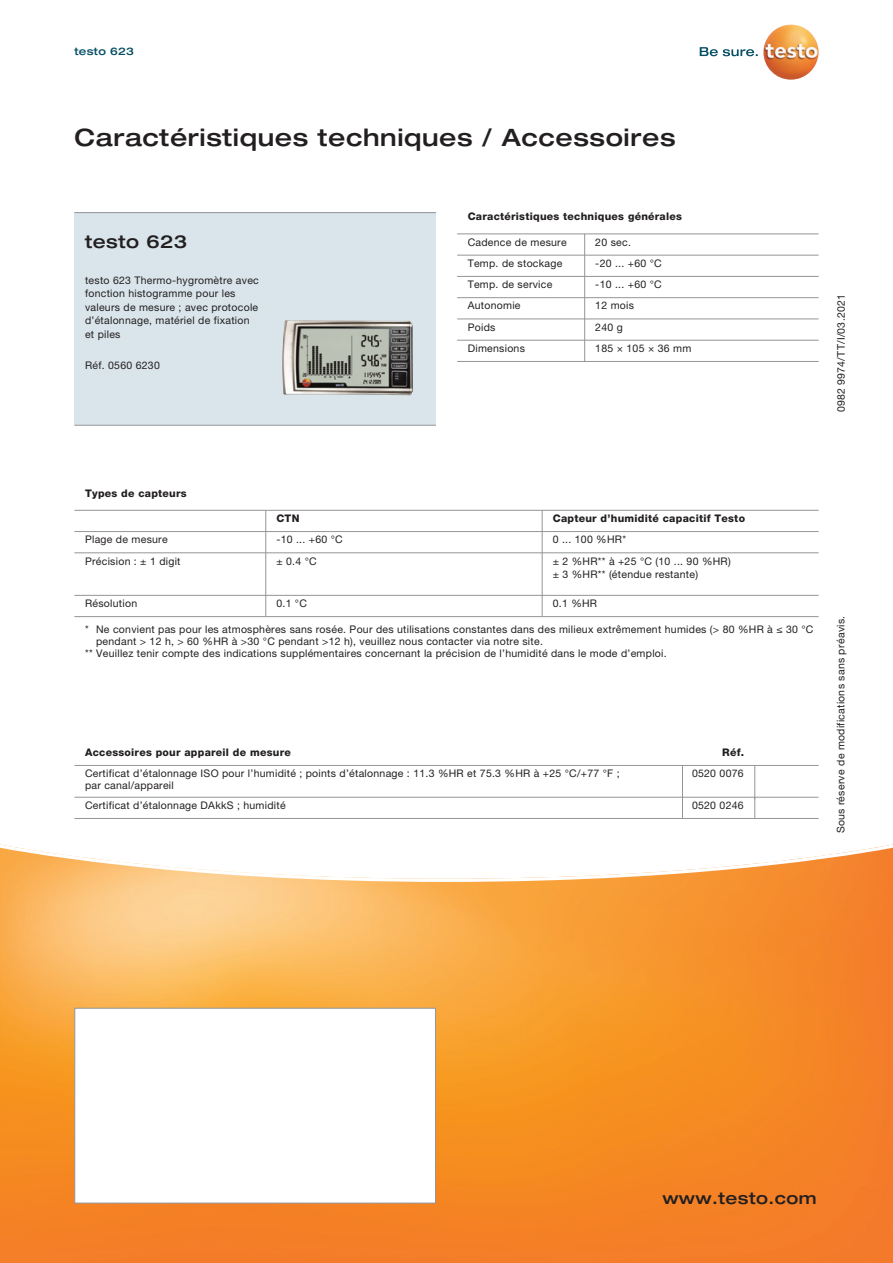
<style>
.page{position:relative;width:893px;height:1263px;background:#fff}
.page>*{position:absolute;margin:0;border:0;box-sizing:border-box;transform-origin:0 0}
.t1{font:500 expanded 24px "Helvetica Neue LTW1 G";letter-spacing:.025em;color:#231f20}
.t2{font:500 expanded 18px "Helvetica Neue LTW1 G";letter-spacing:.025em;color:#231f20}
.t3{font:500 expanded 16.5px "Helvetica Neue LTW1 G";letter-spacing:.025em;color:#231f20}
.t4{font:10.5px/13.5px "Helvetica Neue LTW1 G";letter-spacing:.025em;color:#231f20}
.t5{font:800 10.5px "Helvetica Neue LTW1 G";letter-spacing:.025em;color:#231f20}
.t6{font:500 expanded 10.5px "Helvetica Neue LTW1 G";letter-spacing:.025em;color:#074f64}
.s1{color:#fff}
</style>
<div class="page">
<div style="left:74px;top:213px;width:362px;height:212px;background:#d9e5eb"></div>
<img style="left:282px;top:320px;width:102px;height:75px">
<svg style="left:0;top:844px;width:893px;height:419px;background:#f79e46"></svg>
<hr style="left:74px;top:212px;width:362px;height:1px;background:#939598">
<hr style="left:74px;top:425px;width:362px;height:1px;background:#939598">
<svg style="left:700px;top:47px;width:58px;height:9px"></svg>
<img style="left:763px;top:24px;width:56px;height:56px;border-radius:28px">
<div style="left:74px;top:1008px;width:362px;height:195px;background:#fff;border:1px solid #939598"></div>
<hr style="left:457px;top:233px;width:362px;height:1px;background:#939598">
<hr style="left:457px;top:276px;width:362px;height:1px;background:#939598">
<hr style="left:457px;top:297px;width:362px;height:1px;background:#939598">
<hr style="left:457px;top:319px;width:362px;height:1px;background:#939598">
<hr style="left:457px;top:340px;width:362px;height:1px;background:#939598">
<hr style="left:457px;top:361px;width:362px;height:1px;background:#939598">
<hr style="left:457px;top:255px;width:362px;height:1px;background:#939598">
<hr style="left:584px;top:234px;width:1px;height:127px;background:#939598">
<hr style="left:74px;top:765px;width:745px;height:1px;background:#939598">
<hr style="left:74px;top:818px;width:745px;height:1px;background:#939598">
<hr style="left:682px;top:765px;width:1px;height:34px;background:#939598">
<hr style="left:754px;top:765px;width:1px;height:34px;background:#939598">
<hr style="left:74px;top:797px;width:745px;height:1px;background:#939598">
<svg style="left:682px;top:799px;width:1px;height:19px"></svg>
<svg style="left:754px;top:799px;width:1px;height:19px"></svg>
<hr style="left:74px;top:510px;width:745px;height:1px;background:#939598">
<hr style="left:74px;top:531px;width:745px;height:1px;background:#939598">
<hr style="left:74px;top:552px;width:745px;height:1px;background:#939598">
<hr style="left:74px;top:595px;width:745px;height:1px;background:#939598">
<hr style="left:74px;top:616px;width:745px;height:1px;background:#939598">
<hr style="left:265px;top:510px;width:1px;height:107px;background:#939598">
<hr style="left:542px;top:510px;width:1px;height:107px;background:#939598">
<p class="t6" style="left:74px;top:44px;width:61px">testo 623</p>
<h1 class="t1" style="left:74px;top:122px;width:603px">Caractéristiques techniques / Accessoires</h1>
<h2 class="t2" style="left:85px;top:230px;width:104px">testo 623</h2>
<p class="t4" style="left:85px;top:273px;width:175px">testo 623 Thermo-hygromètre avec fonction histogramme pour les valeurs de mesure ; avec protocole d’étalonnage, matériel de fixation et piles</p>
<p class="t4" style="left:85px;top:358px;width:76px">Réf. 0560 6230</p>
<p class="t5" style="left:468px;top:210px;width:216px">Caractéristiques techniques générales</p>
<p class="t4" style="left:468px;top:256px;width:96px">Temp. de stockage</p>
<p class="t4" style="left:595px;top:256px;width:68px">-20 ... +60 °C</p>
<p class="t4" style="left:468px;top:235px;width:100px">Cadence de mesure</p>
<p class="t4" style="left:595px;top:235px;width:37px">20 sec.</p>
<p class="t4" style="left:468px;top:278px;width:86px">Temp. de service</p>
<p class="t4" style="left:595px;top:278px;width:68px">-10 ... +60 °C</p>
<p class="t4" style="left:468px;top:299px;width:54px">Autonomie</p>
<p class="t4" style="left:595px;top:299px;width:40px">12 mois</p>
<p class="t4" style="left:468px;top:320px;width:29px">Poids</p>
<p class="t4" style="left:595px;top:320px;width:29px">240 g</p>
<p class="t4" style="left:468px;top:341px;width:59px">Dimensions</p>
<p class="t4" style="left:595px;top:341px;width:98px">185 × 105 × 36 mm</p>
<p class="t4" style="left:834px;top:412px;width:120px;rotate:-90deg">0982 9974/TT/I/03.2021</p>
<p class="t5" style="left:85px;top:486px;width:103px">Types de capteurs</p>
<p class="t5" style="left:276px;top:512px;width:25px">CTN</p>
<p class="t5" style="left:553px;top:512px;width:194px">Capteur d’humidité capacitif Testo</p>
<p class="t4" style="left:85px;top:533px;width:84px">Plage de mesure</p>
<p class="t4" style="left:276px;top:533px;width:68px">-10 ... +60 °C</p>
<p class="t4" style="left:553px;top:533px;width:75px">0 ... 100 %HR*</p>
<p class="t4" style="left:85px;top:554px;width:97px">Précision : ± 1 digit</p>
<p class="t4" style="left:276px;top:554px;width:42px">± 0.4 °C</p>
<p class="t4" style="left:553px;top:554px;width:179px">± 2 %HR** à +25 °C (10 ... 90 %HR) ± 3 %HR** (étendue restante)</p>
<p class="t4" style="left:85px;top:596px;width:54px">Résolution</p>
<p class="t4" style="left:276px;top:596px;width:32px">0.1 °C</p>
<p class="t4" style="left:553px;top:596px;width:46px">0.1 %HR</p>
<p class="t4" style="left:85px;top:622px;width:730px">*<span class="s1">*</span> Ne convient pas pour les atmosphères sans rosée. Pour des utilisations constantes dans des milieux extrêmement humides (&gt; 80 %HR à ≤ 30 °C</p>
<p class="t4" style="left:96px;top:634px;width:448px">pendant &gt; 12 h, &gt; 60 %HR à &gt;30 °C pendant &gt;12 h), veuillez nous contacter via notre site.</p>
<p class="t4" style="left:85px;top:646px;width:583px">** Veuillez tenir compte des indications supplémentaires concernant la précision de l’humidité dans le mode d’emploi.</p>
<p class="t5" style="left:85px;top:746px;width:207px">Accessoires pour appareil de mesure</p>
<p class="t5" style="left:722px;top:746px;width:23px">Réf.</p>
<p class="t4" style="left:692px;top:767px;width:53px">0520 0076</p>
<p class="t4" style="left:692px;top:798px;width:53px">0520 0246</p>
<p class="t4" style="left:85px;top:767px;width:536px;line-height:12px">Certificat d’étalonnage ISO pour l’humidité ; points d’étalonnage : 11.3 %HR et 75.3 %HR à +25 °C/+77 °F ; par canal/appareil</p>
<p class="t4" style="left:85px;top:798px;width:202px">Certificat d’étalonnage DAkkS ; humidité</p>
<p class="t4" style="left:834px;top:833px;width:219px;rotate:-90deg">Sous réserve de modifications sans préavis.</p>
<h3 class="t3" style="left:662px;top:1187px;width:156px">www.testo.com</h3>
</div>
